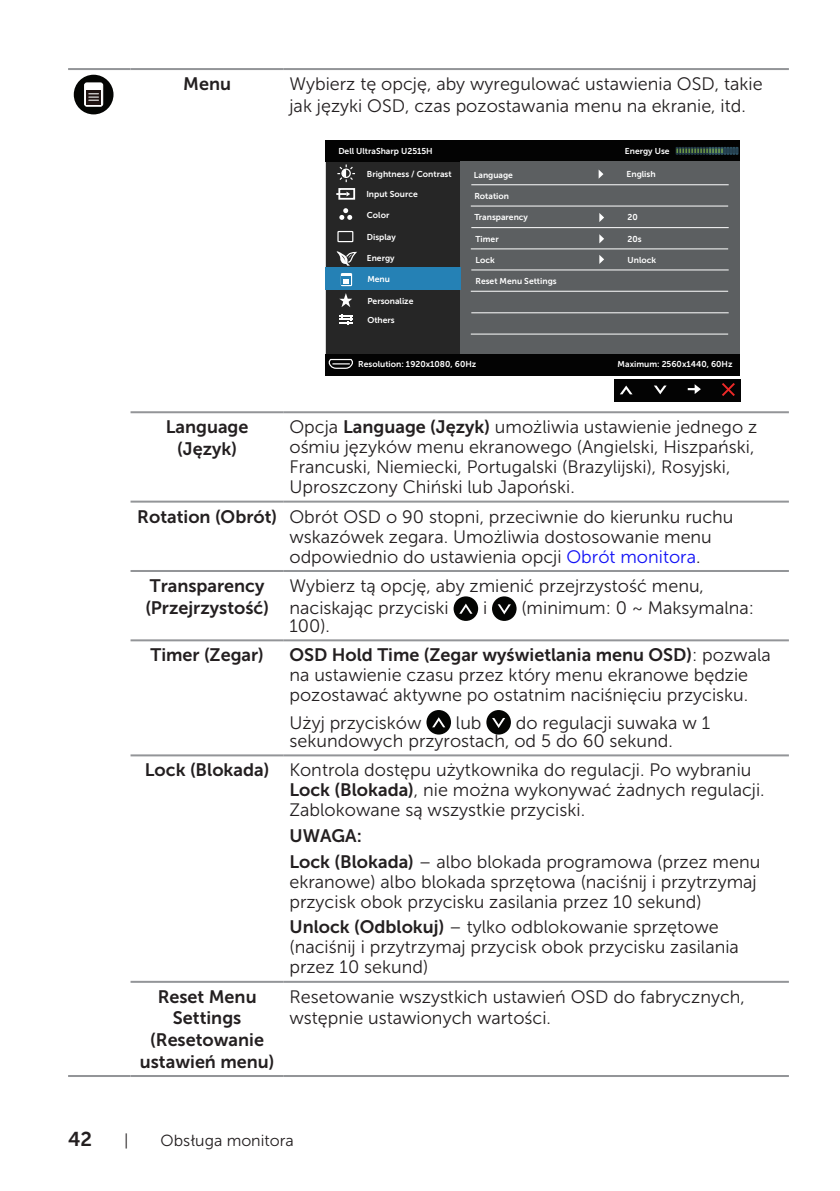
<style>
.page{position:relative;width:840px;height:1191px;background:#fff}
.page>*{position:absolute;margin:0;border:0;box-sizing:border-box;transform-origin:0 0}
.t1{font:20px "Museo Sans For Dell 700";color:#231f20}
.text_OSD_table{font:18px/20px "Museo Sans For Dell 300";color:#231f20}
.text_OSD_table-2{font:18px/21.6px "Museo Sans For Dell 700";color:#231f20;text-align:center}
.t2{font:16px "Museo Sans For Dell 300";color:#231f20}
.t3{font:8.6px "Museo Sans For Dell 700";color:#fff}
.s1{font-family:"Museo Sans For Dell 700"}
.s2{color:#1111f6}
</style>
<div class="page">
<hr style="left:68px;top:68px;width:62px;height:2px;background:#939598">
<hr style="left:130px;top:68px;width:153px;height:2px;background:#939598">
<hr style="left:283px;top:68px;width:505px;height:2px;background:#939598">
<hr style="left:130px;top:411px;width:153px;height:2px;background:#939598">
<hr style="left:283px;top:411px;width:505px;height:2px;background:#939598">
<hr style="left:130px;top:500px;width:153px;height:2px;background:#939598">
<hr style="left:283px;top:500px;width:505px;height:2px;background:#939598">
<hr style="left:130px;top:570px;width:153px;height:2px;background:#939598">
<hr style="left:283px;top:570px;width:505px;height:2px;background:#939598">
<hr style="left:130px;top:639px;width:153px;height:2px;background:#939598">
<hr style="left:283px;top:639px;width:505px;height:2px;background:#939598">
<hr style="left:130px;top:754px;width:153px;height:2px;background:#939598">
<hr style="left:283px;top:754px;width:505px;height:2px;background:#939598">
<hr style="left:130px;top:980px;width:153px;height:2px;background:#939598">
<hr style="left:283px;top:980px;width:505px;height:2px;background:#939598">
<hr style="left:68px;top:1075px;width:62px;height:2px;background:#939598">
<hr style="left:130px;top:1075px;width:153px;height:2px;background:#939598">
<hr style="left:283px;top:1075px;width:505px;height:2px;background:#939598">
<div style="left:74px;top:75px;width:39px;height:39px;background:#040503;border-radius:50%"></div>
<div style="left:85px;top:83px;width:18px;height:23px;background:#fff;border-radius:2px"></div>
<div style="left:84px;top:82px;width:19px;height:25px;border:1px solid #fff;border-radius:2px"></div>
<div style="left:86px;top:90px;width:15px;height:14px;background:#201412"></div>
<svg style="left:89px;top:93px;width:9px;height:8px"></svg>
<div style="left:325px;top:140px;width:414px;height:235px;background:#262626"></div>
<div style="left:325px;top:140px;width:414px;height:21px;background:#030303"></div>
<div style="left:325px;top:354px;width:414px;height:21px;background:#030303"></div>
<div style="left:460px;top:161px;width:279px;height:193px;background:#5c5f61"></div>
<svg style="left:675px;top:147px;width:63px;height:8px"></svg>
<hr style="left:471px;top:184px;width:257px;height:1px;background:#fff">
<hr style="left:470px;top:206px;width:257px;height:1px;background:#fff">
<hr style="left:471px;top:227px;width:257px;height:1px;background:#fff">
<hr style="left:470px;top:248px;width:257px;height:1px;background:#fff">
<hr style="left:471px;top:270px;width:257px;height:1px;background:#fff">
<hr style="left:470px;top:291px;width:257px;height:1px;background:#fff">
<hr style="left:471px;top:312px;width:257px;height:1px;background:#fff">
<hr style="left:470px;top:334px;width:257px;height:1px;background:#fff">
<div style="left:325px;top:268px;width:135px;height:22px;background:#2581b5"></div>
<svg style="left:598px;top:169px;width:5px;height:10px"></svg>
<svg style="left:599px;top:213px;width:4px;height:9px"></svg>
<svg style="left:599px;top:234px;width:4px;height:9px"></svg>
<div style="left:338px;top:188px;width:17px;height:12px;border:2px solid #fff"></div>
<svg style="left:336px;top:192px;width:14px;height:4px"></svg>
<svg style="left:339px;top:208px;width:13px;height:12px"></svg>
<svg style="left:336px;top:251px;width:20px;height:15px"></svg>
<svg style="left:340px;top:273px;width:12px;height:13px"></svg>
<svg style="left:341px;top:277px;width:10px;height:8px"></svg>
<svg style="left:343px;top:279px;width:6px;height:4px"></svg>
<svg style="left:339px;top:314px;width:13px;height:11px"></svg>
<svg style="left:339px;top:293px;width:13px;height:14px"></svg>
<svg style="left:337px;top:164px;width:18px;height:19px"></svg>
<svg style="left:599px;top:255px;width:4px;height:9px"></svg>
<div style="left:337px;top:231px;width:16px;height:11px;border:1px solid #fff"></div>
<svg style="left:328px;top:359px;width:25px;height:10px"></svg>
<div style="left:613px;top:379px;width:126px;height:22px;background:#030303"></div>
<svg style="left:620px;top:385px;width:12px;height:9px"></svg>
<svg style="left:654px;top:385px;width:12px;height:9px"></svg>
<svg style="left:722px;top:383px;width:12px;height:13px"></svg>
<svg style="left:687px;top:384px;width:13px;height:10px"></svg>
<div style="left:453px;top:596px;width:25px;height:25px;background:#040503;border-radius:50%"></div>
<svg style="left:459px;top:603px;width:13px;height:10px"></svg>
<div style="left:491px;top:596px;width:25px;height:25px;background:#040503;border-radius:50%"></div>
<svg style="left:497px;top:604px;width:13px;height:10px"></svg>
<div style="left:426px;top:710px;width:25px;height:24px;background:#040503;border-radius:50%"></div>
<svg style="left:432px;top:717px;width:13px;height:10px"></svg>
<div style="left:486px;top:710px;width:24px;height:24px;background:#040503;border-radius:50%"></div>
<svg style="left:492px;top:718px;width:13px;height:10px"></svg>
<p class="text_OSD_table-2" style="left:183px;top:73px;width:49px">Menu</p>
<p class="text_OSD_table" style="left:289px;top:73px;width:474px;line-height:21.6px">Wybierz tę opcję, aby wyregulować ustawienia OSD, takie jak języki OSD, czas pozostawania menu na ekranie, itd.</p>
<p class="t3" style="left:338px;top:146px;width:96px">Dell UltraSharp U2515H</p>
<p class="t3" style="left:624px;top:146px;width:46px">Energy Use</p>
<p class="t3" style="left:366px;top:169px;width:86px">Brightness / Contrast</p>
<p class="t3" style="left:366px;top:189px;width:53px">Input Source</p>
<p class="t3" style="left:366px;top:211px;width:24px">Color</p>
<p class="t3" style="left:366px;top:232px;width:30px">Display</p>
<p class="t3" style="left:366px;top:253px;width:29px">Energy</p>
<p class="t3" style="left:367px;top:275px;width:24px">Menu</p>
<p class="t3" style="left:367px;top:316px;width:29px">Others</p>
<p class="t3" style="left:626px;top:169px;width:31px">English</p>
<p class="t3" style="left:473px;top:170px;width:41px">Language</p>
<p class="t3" style="left:474px;top:191px;width:36px">Rotation</p>
<p class="t3" style="left:474px;top:212px;width:55px">Transparency</p>
<p class="t3" style="left:475px;top:234px;width:25px">Timer</p>
<p class="t3" style="left:627px;top:212px;width:12px">20</p>
<p class="t3" style="left:627px;top:234px;width:16px">20s</p>
<p class="t3" style="left:627px;top:255px;width:30px">Unlock</p>
<p class="t3" style="left:475px;top:256px;width:21px">Lock</p>
<p class="t3" style="left:475px;top:276px;width:83px">Reset Menu Settings</p>
<p class="t3" style="left:367px;top:297px;width:48px">Personalize</p>
<p class="t3" style="left:358px;top:359px;width:119px">Resolution: 1920x1080, 60Hz</p>
<p class="t3" style="left:617px;top:359px;width:116px">Maximum: 2560x1440, 60Hz</p>
<p class="text_OSD_table-2" style="left:166px;top:416px;width:84px">Language (Język)</p>
<p class="text_OSD_table" style="left:289px;top:417px;width:469px">Opcja <span class="s1">Language (Język)</span> umożliwia ustawienie jednego z ośmiu języków menu ekranowego (Angielski, Hiszpański, Francuski, Niemiecki, Portugalski (Brazylijski), Rosyjski, Uproszczony Chiński lub Japoński.</p>
<p class="text_OSD_table-2" style="left:137px;top:505px;width:141px">Rotation (Obrót)</p>
<p class="text_OSD_table" style="left:289px;top:506px;width:445px">Obrót OSD o 90 stopni, przeciwnie do kierunku ruchu wskazówek zegara. Umożliwia dostosowanie menu odpowiednio do ustawienia opcji <span class="s2">Obrót monitora</span>.</p>
<p class="text_OSD_table-2" style="left:145px;top:575px;width:125px;text-align:left">Transparency (Przejrzystość)</p>
<p class="text_OSD_table" style="left:289px;top:575px;width:416px;line-height:22px">Wybierz tą opcję, aby zmienić przejrzystość menu, naciskając przyciski</p>
<p class="text_OSD_table" style="left:482px;top:598px;width:6px">i</p>
<p class="text_OSD_table" style="left:521px;top:598px;width:234px">(minimum: 0 ~ Maksymalna:</p>
<p class="text_OSD_table" style="left:289px;top:616px;width:42px">100).</p>
<p class="text_OSD_table-2" style="left:150px;top:644px;width:115px">Timer (Zegar)</p>
<p class="text_OSD_table" style="left:289px;top:645px;width:482px"><span class="s1">OSD Hold Time (Zegar wyświetlania menu OSD)</span>: pozwala na ustawienie czasu przez który menu ekranowe będzie pozostawać aktywne po ostatnim naciśnięciu przycisku.</p>
<p class="text_OSD_table" style="left:289px;top:713px;width:134px">Użyj przycisków</p>
<p class="text_OSD_table" style="left:455px;top:713px;width:27px">lub</p>
<p class="text_OSD_table" style="left:289px;top:714px;width:422px;line-height:18px;text-indent:226px">do regulacji suwaka w 1 sekundowych przyrostach, od 5 do 60 sekund.</p>
<p class="text_OSD_table-2" style="left:145px;top:759px;width:126px">Lock (Blokada)</p>
<p class="text_OSD_table" style="left:289px;top:760px;width:476px">Kontrola dostępu użytkownika do regulacji. Po wybraniu<br><span class="s1">Lock (Blokada)</span>, nie można wykonywać żadnych regulacji.<br>Zablokowane są wszystkie przyciski.</p>
<p class="text_OSD_table-2" style="left:289px;top:825px;width:74px">UWAGA:</p>
<p class="text_OSD_table" style="left:289px;top:851px;width:472px"><span class="s1">Lock (Blokada)</span> – albo blokada programowa (przez menu ekranowe) albo blokada sprzętowa (naciśnij i przytrzymaj przycisk obok przycisku zasilania przez 10 sekund)</p>
<p class="text_OSD_table" style="left:289px;top:917px;width:451px"><span class="s1">Unlock (Odblokuj)</span> – tylko odblokowanie sprzętowe (naciśnij i przytrzymaj przycisk obok przycisku zasilania przez 10 sekund)</p>
<p class="text_OSD_table-2" style="left:140px;top:985px;width:136px">Reset Menu<br>Settings (Resetowanie ustawień menu)</p>
<p class="text_OSD_table" style="left:289px;top:986px;width:457px;line-height:21.6px">Resetowanie wszystkich ustawień OSD do fabrycznych, wstępnie ustawionych wartości.</p>
<p class="t1" style="left:68px;top:1127px;width:26px">42</p>
<p class="t2" style="left:124px;top:1131px;width:6px">|</p>
<p class="t2" style="left:160px;top:1131px;width:135px">Obsługa monitora</p>
</div>
